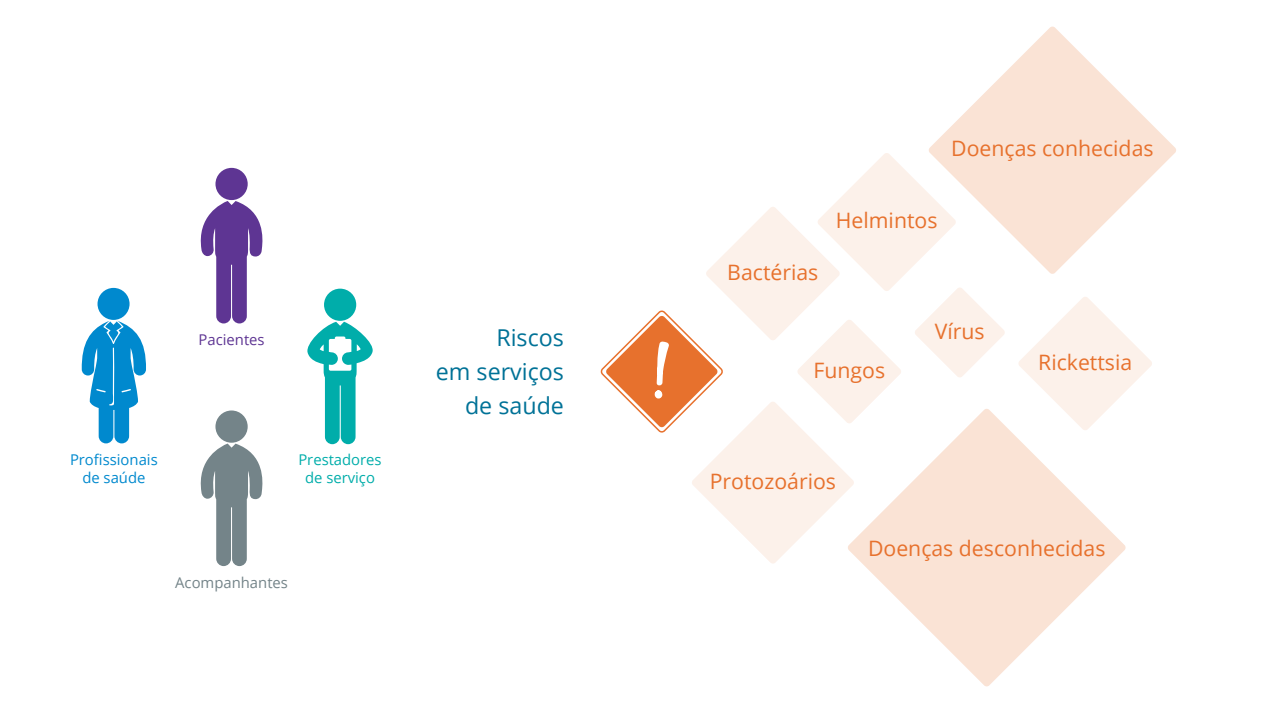
<style>
.page{position:relative;width:1280px;height:720px;background:#fff}
.page>*{position:absolute;margin:0;border:0;box-sizing:border-box;transform-origin:0 0}
.t1{font:23.25px/34.2px "Open Sans";color:#007297;text-align:right}
.t2{font:21.3px "Open Sans";color:#e7712d}
.t3{font:14.85px/17.9px "Open Sans";color:#0089ce;text-align:center}
.t4{font:14.85px/17.9px "Open Sans";color:#00adaa;text-align:center}
.t5{font:14.85px "Open Sans";color:#748489}
.t6{font:14.85px "Open Sans";color:#5e3593}
</style>
<div class="page">
<svg style="left:1018px;top:297px;width:134px;height:112px"></svg>
<svg style="left:863px;top:409px;width:262px;height:277px"></svg>
<svg style="left:929px;top:27px;width:247px;height:247px;fill:#fae3d5"></svg>
<svg style="left:600px;top:153px;width:404px;height:411px"></svg>
<div style="left:215px;top:411px;width:33px;height:32px;background:#748489;border-radius:50%"></div>
<svg style="left:200px;top:444px;width:63px;height:122px"></svg>
<div style="left:97px;top:288px;width:33px;height:32px;background:#0089ce;border-radius:50%"></div>
<svg style="left:81px;top:321px;width:65px;height:122px"></svg>
<div style="left:215px;top:168px;width:33px;height:32px;background:#5e3593;border-radius:50%"></div>
<svg style="left:200px;top:201px;width:63px;height:122px"></svg>
<div style="left:324px;top:289px;width:32px;height:32px;background:#00adaa;border-radius:50%"></div>
<svg style="left:307px;top:322px;width:66px;height:122px"></svg>
<p class="t6" style="left:199px;top:330px;width:68px">Pacientes</p>
<p class="t3" style="left:70px;top:450px;width:89px">Profissionais de saúde</p>
<p class="t4" style="left:298px;top:451px;width:85px">Prestadores de serviço</p>
<p class="t5" style="left:175px;top:572px;width:114px">Acompanhantes</p>
<p class="t1" style="left:436px;top:319px;width:130px">Riscos<br>em serviços de saúde</p>
<p class="t2" style="left:727px;top:257px;width:93px">Bactérias</p>
<p class="t2" style="left:951px;top:134px;width:204px">Doenças conhecidas</p>
<p class="t2" style="left:836px;top:206px;width:103px">Helmintos</p>
<p class="t2" style="left:934px;top:316px;width:51px">Vírus</p>
<p class="t2" style="left:813px;top:355px;width:73px">Fungos</p>
<p class="t2" style="left:709px;top:467px;width:128px">Protozoários</p>
<p class="t2" style="left:1038px;top:347px;width:95px">Rickettsia</p>
<p class="t2" style="left:868px;top:533px;width:239px">Doenças desconhecidas</p>
</div>
